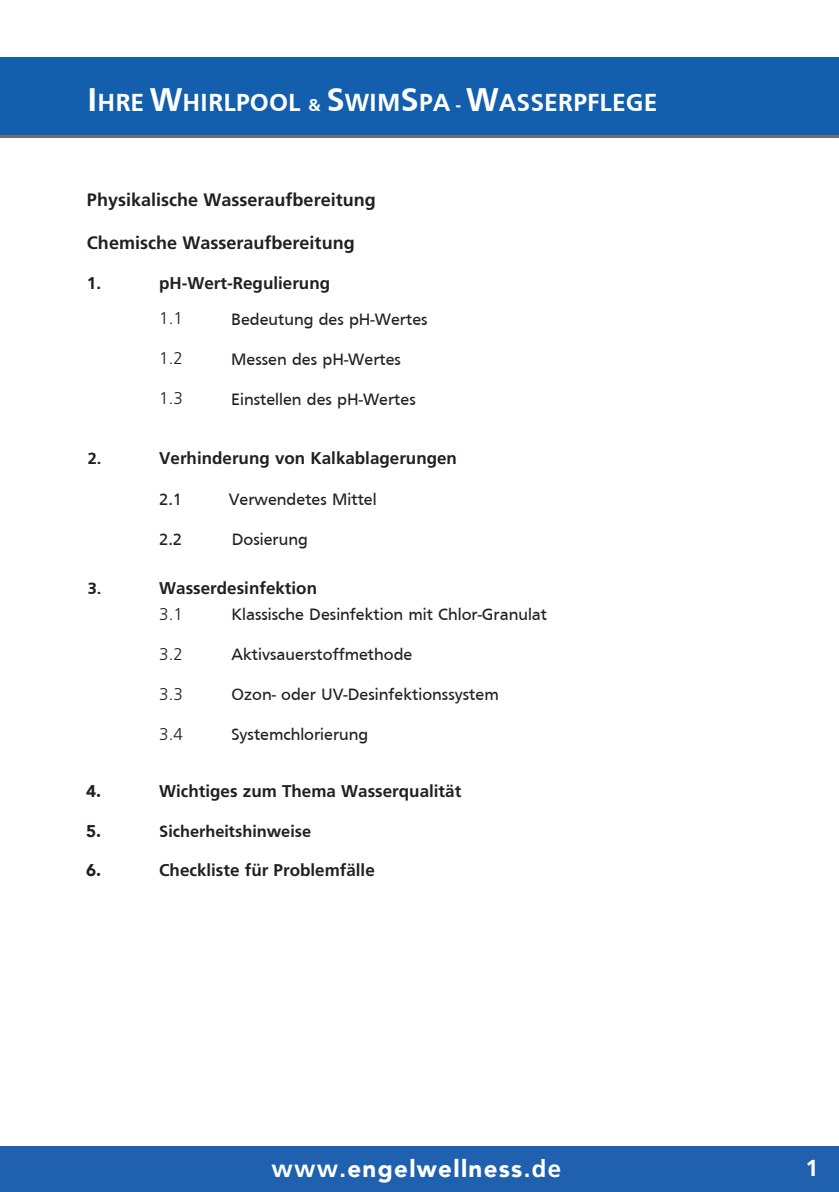
<style>
.page{position:relative;width:839px;height:1192px;background:#fff}
.page>*{position:absolute;margin:0;border:0;box-sizing:border-box;transform-origin:0 0}
.t1{font:700 25.6px "Frutiger";color:#fff}
.t2{font:900 24px "Avenir";letter-spacing:.055em;color:#fff}
.t3{font:700 24px "Frutiger";color:#fff}
.t4{font:700 18px "Frutiger";color:#231f20}
.t5{font:17px "Frutiger";color:#231f20}
.t6{font:700 17px "Frutiger";color:#231f20}
.t7{font:700 17px "Frutiger";color:#231f20}
.t8{font:300 17px "Frutiger";color:#231f20}
.t9{font:900 17px "Avenir";color:#231f20}
.s1{font-size:34px}
.s2{font-size:18px}
.s3{font-family:"Frutiger";font-weight:700}
</style>
<div class="page">
<div style="left:0;top:57px;width:838px;height:78px;background:#135fad"></div>
<hr style="left:0;top:135px;width:838px;height:3px;background:#6d6e71">
<div style="left:0;top:1146px;width:838px;height:46px;background:#1f61ae"></div>
<h1 class="t1" style="left:87px;top:87px;width:571px"><span class="s1">I</span>HRE <span class="s1">W</span>HIRLPOOL <span class="s2">&amp;</span> <span class="s1">S</span>WIM<span class="s1">S</span>PA <span class="s2">-</span> <span class="s1">W</span>ASSERPFLEGE</h1>
<p class="t4" style="left:87px;top:193px;width:290px">Physikalische Wasseraufbereitung</p>
<p class="t4" style="left:87px;top:235px;width:269px">Chemische Wasseraufbereitung</p>
<p class="t6" style="left:87px;top:276px;width:16px">1.</p>
<p class="t6" style="left:159px;top:276px;width:172px">pH-Wert-Regulierung</p>
<p class="t8" style="left:159px;top:311px;width:25px">1.1</p>
<p class="t8" style="left:159px;top:351px;width:25px">1.2</p>
<p class="t8" style="left:159px;top:391px;width:25px">1.3</p>
<p class="t5" style="left:231px;top:309px;width:198px">Bedeutung des pH-Wertes</p>
<p class="t5" style="left:231px;top:349px;width:171px">Messen des pH-Wertes</p>
<p class="t5" style="left:231px;top:389px;width:186px">Einstellen des pH-Wertes</p>
<p class="t7" style="left:88px;top:449px;width:15px">2.</p>
<p class="t6" style="left:159px;top:451px;width:299px">Verhinderung von Kalkablagerungen</p>
<p class="t5" style="left:159px;top:489px;width:24px">2.1</p>
<p class="t5" style="left:229px;top:489px;width:149px">Verwendetes Mittel</p>
<p class="t5" style="left:159px;top:529px;width:24px">2.2</p>
<p class="t5" style="left:232px;top:529px;width:77px">Dosierung</p>
<p class="t7" style="left:88px;top:579px;width:15px">3.</p>
<p class="t6" style="left:159px;top:581px;width:159px">Wasserdesinfektion</p>
<p class="t8" style="left:159px;top:607px;width:25px">3.1</p>
<p class="t8" style="left:159px;top:647px;width:25px">3.2</p>
<p class="t8" style="left:159px;top:687px;width:25px">3.3</p>
<p class="t8" style="left:159px;top:727px;width:25px">3.4</p>
<p class="t5" style="left:231px;top:605px;width:317px">Klassische Desinfektion mit Chlor-Granulat</p>
<p class="t5" style="left:231px;top:645px;width:182px">Aktivsauerstoffmethode</p>
<p class="t5" style="left:231px;top:685px;width:268px">Ozon- oder UV-Desinfektionssystem</p>
<p class="t5" style="left:231px;top:725px;width:138px">Systemchlorierung</p>
<p class="t9" style="left:86px;top:776px;width:17px">4.</p>
<p class="t6" style="left:159px;top:784px;width:303px">Wichtiges zum Thema Wasserqualität</p>
<p class="t9" style="left:86px;top:816px;width:17px">5.</p>
<p class="t7" style="left:159px;top:821px;width:153px">Sicherheitshinweise</p>
<p class="t9" style="left:86px;top:856px;width:17px">6.</p>
<p class="t6" style="left:159px;top:863px;width:217px">Checkliste für Problemfälle</p>
<h2 class="t2" style="left:271px;top:1148px;width:291px"><span class="s3">www.</span>engelwellness<span class="s3">.de</span></h2>
<h2 class="t3" style="left:805px;top:1154px;width:14px">1</h2>
</div>
